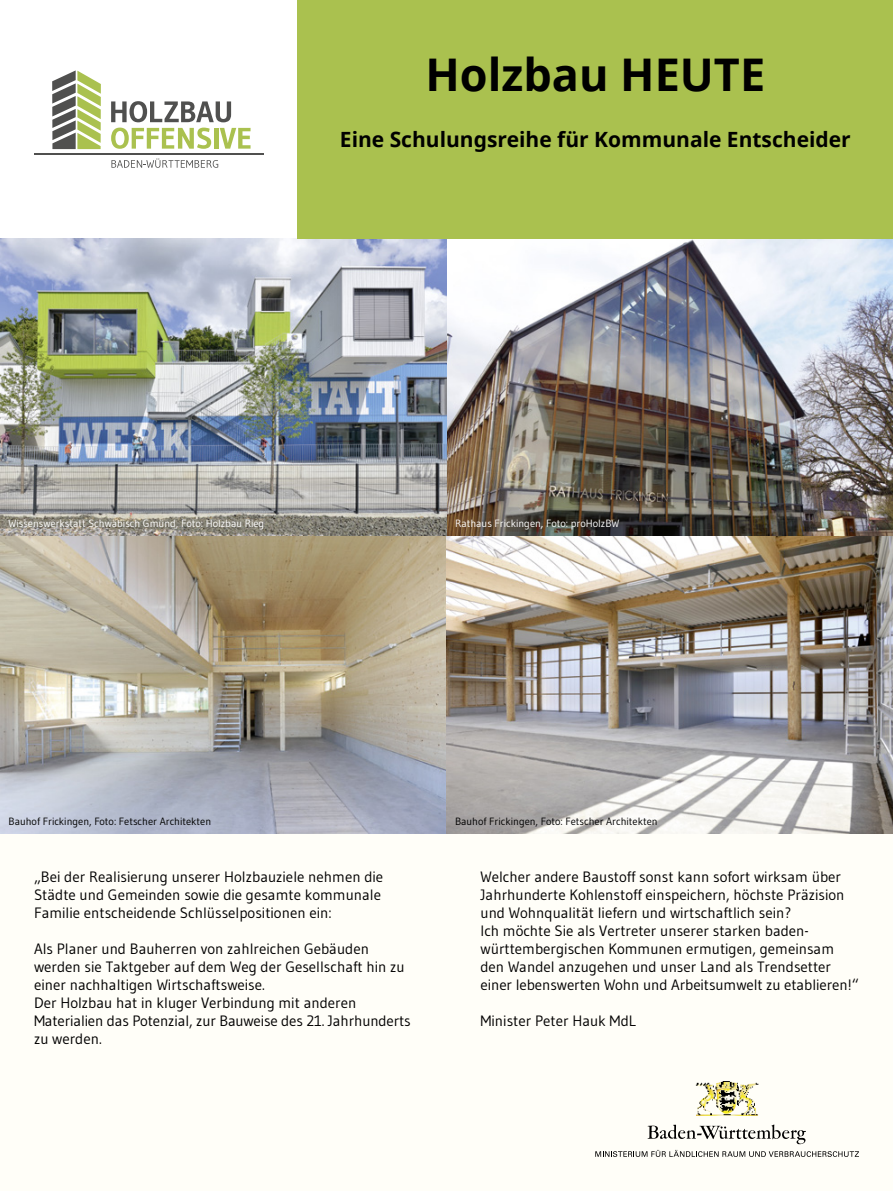
<style>
.page{position:relative;width:893px;height:1191px;background:#fff}
.page>*{position:absolute;margin:0;border:0;box-sizing:border-box;transform-origin:0 0}
.t1{font:700 45px "Noto Sans";color:#000}
.t2{font:700 21px "Noto Sans";color:#000}
.t3{font:15px/18px "Gudea";color:#000}
.t4{font:10.5px "Gudea";color:#000}
.t5{font:10.5px "Gudea";color:#fff}
</style>
<div class="page">
<div style="left:0;top:833px;width:893px;height:358px;background:#fffef8"></div>
<img style="left:695px;top:1081px;width:64px;height:35px">
<svg style="left:595px;top:1124px;width:264px;height:33px"></svg>
<img style="left:0;top:238px;width:893px;height:595px">
<svg style="left:52px;top:70px;width:49px;height:79px"></svg>
<hr style="left:34px;top:154px;width:230px;height:1px;background:#50504f">
<svg style="left:111px;top:101px;width:120px;height:21px"></svg>
<svg style="left:111px;top:128px;width:100px;height:21px"></svg>
<hr style="left:214px;top:128px;width:4px;height:21px;background:#aac14f">
<svg style="left:220px;top:128px;width:31px;height:21px"></svg>
<svg style="left:111px;top:158px;width:107px;height:10px"></svg>
<div style="left:298px;top:0;width:595px;height:238px;background:#aac14f"></div>
<h1 class="t1" style="left:425px;top:43px;width:341px">Holzbau HEUTE</h1>
<h2 class="t2" style="left:340px;top:125px;width:512px">Eine Schulungsreihe für Kommunale Entscheider</h2>
<p class="t5" style="left:9px;top:517px;width:257px">Wissenswerkstatt Schwäbisch Gmünd, Foto: Holzbau Rieg</p>
<p class="t4" style="left:9px;top:815px;width:204px">Bauhof Frickingen, Foto: Fetscher Architekten</p>
<p class="t5" style="left:455px;top:517px;width:166px">Rathaus Frickingen, Foto: proHolzBW</p>
<p class="t4" style="left:455px;top:815px;width:204px">Bauhof Frickingen, Foto: Fetscher Architekten</p>
<p class="t3" style="left:34px;top:867px;width:351px">„Bei der Realisierung unserer Holzbauziele nehmen die<br>Städte und Gemeinden sowie die gesamte kommunale<br>Familie entscheidende Schlüsselpositionen ein:</p>
<p class="t3" style="left:34px;top:939px;width:378px">Als Planer und Bauherren von zahlreichen Gebäuden werden sie Taktgeber auf dem Weg der Gesellschaft hin zu einer nachhaltigen Wirtschaftsweise.<br>Der Holzbau hat in kluger Verbindung mit anderen Materialien das Potenzial, zur Bauweise des 21. Jahrhunderts zu werden.</p>
<p class="t3" style="left:480px;top:867px;width:380px">Welcher andere Baustoff sonst kann sofort wirksam über Jahrhunderte Kohlenstoff einspeichern, höchste Präzision und Wohnqualität liefern und wirtschaftlich sein?<br>Ich möchte Sie als Vertreter unserer starken baden&shy;württembergischen Kommunen ermutigen, gemeinsam den Wandel anzugehen und unser Land als Trendsetter einer lebenswerten Wohn und Arbeitsumwelt zu etablieren!“</p>
<p class="t3" style="left:480px;top:1011px;width:157px">Minister Peter Hauk MdL</p>
</div>
